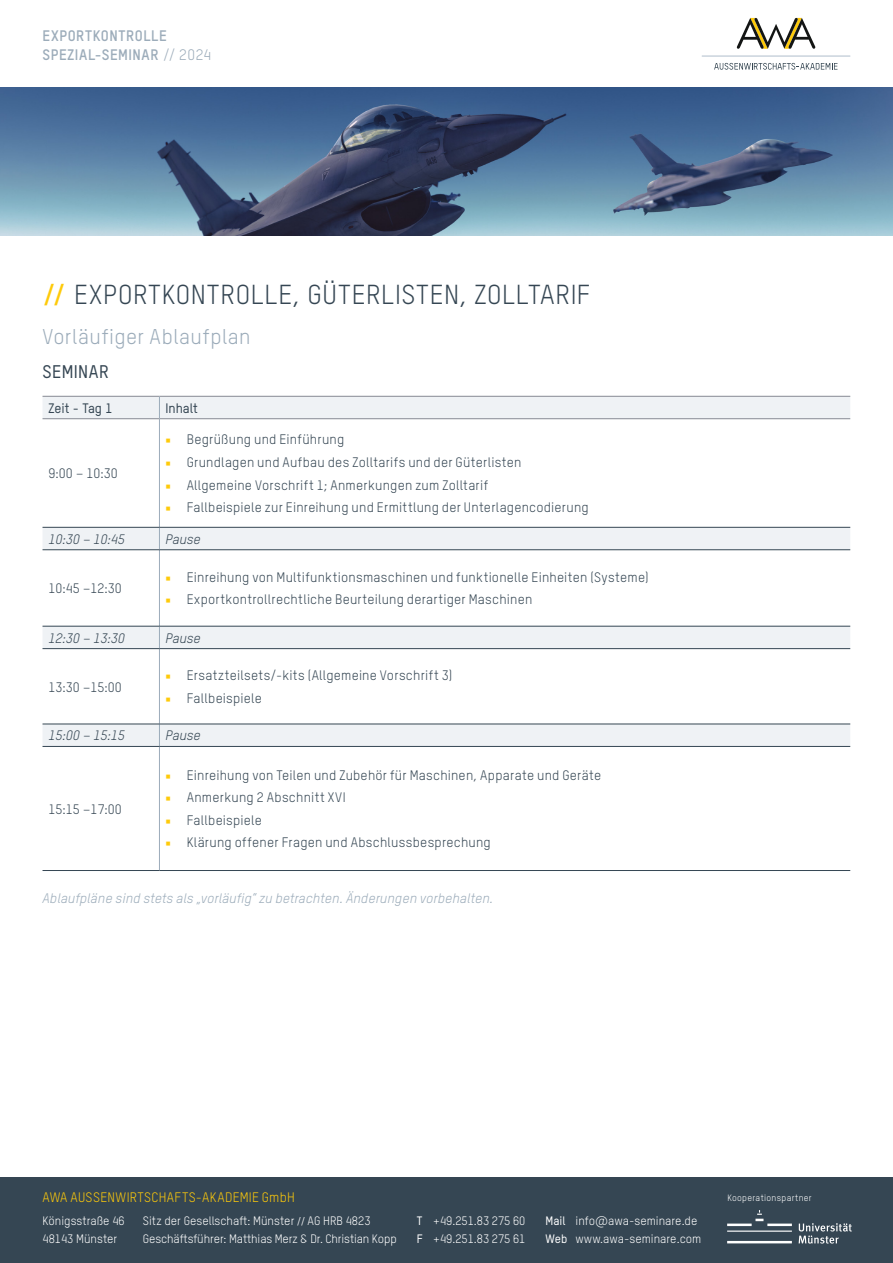
<style>
.page{position:relative;width:893px;height:1263px;background:#fff}
.page>*{position:absolute;margin:0;border:0;box-sizing:border-box;transform-origin:0 0}
.t1{font:27px "TSTARPRO";letter-spacing:.025em;color:#354653}
.t2{font:21px "TSTARPRO";letter-spacing:.02em;color:#9cacba}
.t3{font:500 18px "TSTARPRO";letter-spacing:.025em;color:#354653}
.t4{font:700 15px "TSTARPRO";letter-spacing:.045em;color:#9cacba}
.t5{font:13.5px "TSTARPRO";letter-spacing:.015em;color:#354653}
.t6{font:italic 13.5px "TSTARPRO";letter-spacing:.01em;color:#9cacba}
.t7{font:italic 13.5px "TSTARPRO";color:#354653}
.t8{font:13.5px "TSTARPRO";letter-spacing:.02em;color:#feca0a}
.t9{font:500 13.5px "TSTARPRO";color:#354653}
.t10{font:12px "TSTARPRO";color:#fff}
.t11{font:9px "TSTARPRO";letter-spacing:.03em;color:#fff}
.s1{font-weight:400}
.s2{font-weight:700;color:#feca0a}
.s3{font-family:"Minion Pro";color:#feca0a}
.s4{font-family:"Minion Pro"}
.s5{font-weight:500}
</style>
<div class="page">
<hr style="left:702px;top:55px;width:148px;height:2px;background:#c6d0da">
<svg style="left:736px;top:18px;width:80px;height:31px"></svg>
<svg style="left:714px;top:63px;width:123px;height:7px"></svg>
<svg style="left:43px;top:397px;width:807px;height:349px"></svg>
<hr style="left:159px;top:419px;width:1px;height:108px;background:#9cacba">
<svg style="left:159px;top:528px;width:1px;height:21px"></svg>
<hr style="left:159px;top:550px;width:1px;height:76px;background:#9cacba">
<svg style="left:159px;top:627px;width:1px;height:21px"></svg>
<hr style="left:159px;top:649px;width:1px;height:75px;background:#9cacba">
<svg style="left:159px;top:725px;width:1px;height:21px"></svg>
<hr style="left:159px;top:747px;width:1px;height:123px;background:#9cacba">
<hr style="left:43px;top:396px;width:116px;height:1px;background:#868a94">
<hr style="left:159px;top:396px;width:691px;height:1px;background:#868a94">
<hr style="left:43px;top:418px;width:116px;height:1px;background:#868a94">
<hr style="left:159px;top:418px;width:691px;height:1px;background:#868a94">
<hr style="left:43px;top:527px;width:116px;height:1px;background:#354653">
<hr style="left:159px;top:527px;width:691px;height:1px;background:#354653">
<hr style="left:43px;top:549px;width:116px;height:1px;background:#354653">
<hr style="left:159px;top:549px;width:691px;height:1px;background:#354653">
<hr style="left:43px;top:626px;width:116px;height:1px;background:#354653">
<hr style="left:159px;top:626px;width:691px;height:1px;background:#354653">
<hr style="left:43px;top:648px;width:116px;height:1px;background:#354653">
<hr style="left:159px;top:648px;width:691px;height:1px;background:#354653">
<hr style="left:43px;top:724px;width:116px;height:1px;background:#354653">
<hr style="left:159px;top:724px;width:691px;height:1px;background:#354653">
<hr style="left:43px;top:746px;width:116px;height:1px;background:#354653">
<hr style="left:159px;top:746px;width:691px;height:1px;background:#354653">
<hr style="left:43px;top:870px;width:116px;height:1px;background:#354653">
<hr style="left:159px;top:870px;width:691px;height:1px;background:#354653">
<svg style="left:159px;top:397px;width:1px;height:21px"></svg>
<img style="left:0;top:87px;width:893px;height:149px">
<div style="left:0;top:1178px;width:893px;height:85px;background:#354653"></div>
<svg style="left:727px;top:1210px;width:125px;height:33px"></svg>
<p class="t4" style="left:43px;top:25px;width:126px">EXPORTKONTROLLE</p>
<p class="t4" style="left:43px;top:44px;width:170px">SPEZIAL-SEMINAR <span class="s1">// 2024</span></p>
<p class="t1" style="left:43px;top:276px;width:549px"><span class="s2">//</span> EXPORTKONTROLLE, GÜTERLISTEN, ZOLLTARIF</p>
<p class="t2" style="left:43px;top:322px;width:210px">Vorläufiger Ablaufplan</p>
<p class="t3" style="left:43px;top:359px;width:68px">SEMINAR</p>
<p class="t9" style="left:49px;top:399px;width:65px">Zeit - Tag 1</p>
<p class="t9" style="left:165px;top:399px;width:34px">Inhalt</p>
<p class="t5" style="left:49px;top:464px;width:71px">9:00 – 10:30</p>
<p class="t5" style="left:165px;top:431px;width:180px"><span class="s3">■</span> Begrüßung und Einführung</p>
<p class="t5" style="left:165px;top:453px;width:357px"><span class="s3">■</span> Grundlagen und Aufbau des Zolltarifs und der Güterlisten</p>
<p class="t5" style="left:165px;top:476px;width:324px"><span class="s3">■</span> Allgemeine Vorschrift 1; Anmerkungen zum Zolltarif</p>
<p class="t5" style="left:165px;top:498px;width:425px"><span class="s3">■</span> Fallbeispiele zur Einreihung und Ermittlung der Unterlagencodierung</p>
<p class="t7" style="left:49px;top:530px;width:78px">10:30 – 10:45</p>
<p class="t7" style="left:165px;top:530px;width:37px">Pause</p>
<p class="t5" style="left:49px;top:579px;width:75px">10:45 –12:30</p>
<p class="t5" style="left:165px;top:568px;width:485px"><span class="s3">■</span> Einreihung von Multifunktionsmaschinen und funktionelle Einheiten (Systeme)</p>
<p class="t5" style="left:165px;top:591px;width:368px"><span class="s3">■</span> Exportkontrollrechtliche Beurteilung derartiger Maschinen</p>
<p class="t7" style="left:49px;top:629px;width:78px">12:30 – 13:30</p>
<p class="t7" style="left:165px;top:629px;width:37px">Pause</p>
<p class="t5" style="left:49px;top:678px;width:75px">13:30 –15:00</p>
<p class="t5" style="left:165px;top:666px;width:288px"><span class="s3">■</span> Ersatzteilsets/-kits (Allgemeine Vorschrift 3)</p>
<p class="t5" style="left:165px;top:689px;width:98px"><span class="s3">■</span> Fallbeispiele</p>
<p class="t7" style="left:49px;top:727px;width:78px">15:00 – 15:15</p>
<p class="t7" style="left:165px;top:727px;width:37px">Pause</p>
<p class="t5" style="left:49px;top:800px;width:75px">15:15 –17:00</p>
<p class="t5" style="left:165px;top:766px;width:437px"><span class="s3">■</span> Einreihung von Teilen und Zubehör für Maschinen, Apparate und Geräte</p>
<p class="t5" style="left:165px;top:789px;width:182px"><span class="s3">■</span> Anmerkung 2 Abschnitt XVI</p>
<p class="t5" style="left:165px;top:811px;width:98px"><span class="s3">■</span> Fallbeispiele</p>
<p class="t5" style="left:165px;top:834px;width:327px"><span class="s3">■</span> Klärung offener Fragen und Abschlussbesprechung</p>
<p class="t6" style="left:43px;top:890px;width:452px">Ablaufpläne sind stets als „vorläufig“ zu betrachten. Änderungen vorbehalten.</p>
<p class="t8" style="left:43px;top:1188px;width:254px">AWA AUSSENWIRTSCHAFTS-AKADEMIE GmbH</p>
<p class="t10" style="left:43px;top:1213px;width:84px">Königsstraße 46</p>
<p class="t10" style="left:43px;top:1231px;width:76px">48143 Münster</p>
<p class="t10" style="left:143px;top:1212px;width:229px">Sitz der Gesellschaft: Münster <span class="s4">//</span> AG HRB 4823</p>
<p class="t10" style="left:143px;top:1230px;width:255px">Geschäftsführer: Matthias Merz &amp; Dr. Christian Kopp</p>
<p class="t10" style="left:417px;top:1212px;width:110px"><span class="s5">T</span> +49.251.83 275 60</p>
<p class="t10" style="left:417px;top:1230px;width:110px"><span class="s5">F</span> +49.251.83 275 61</p>
<p class="t10" style="left:546px;top:1212px;width:153px"><span class="s5">Mail</span> info@awa-seminare.de</p>
<p class="t10" style="left:546px;top:1230px;width:157px"><span class="s5">Web</span> www.awa-seminare.com</p>
<p class="t11" style="left:727px;top:1192px;width:86px">Kooperationspartner</p>
</div>
